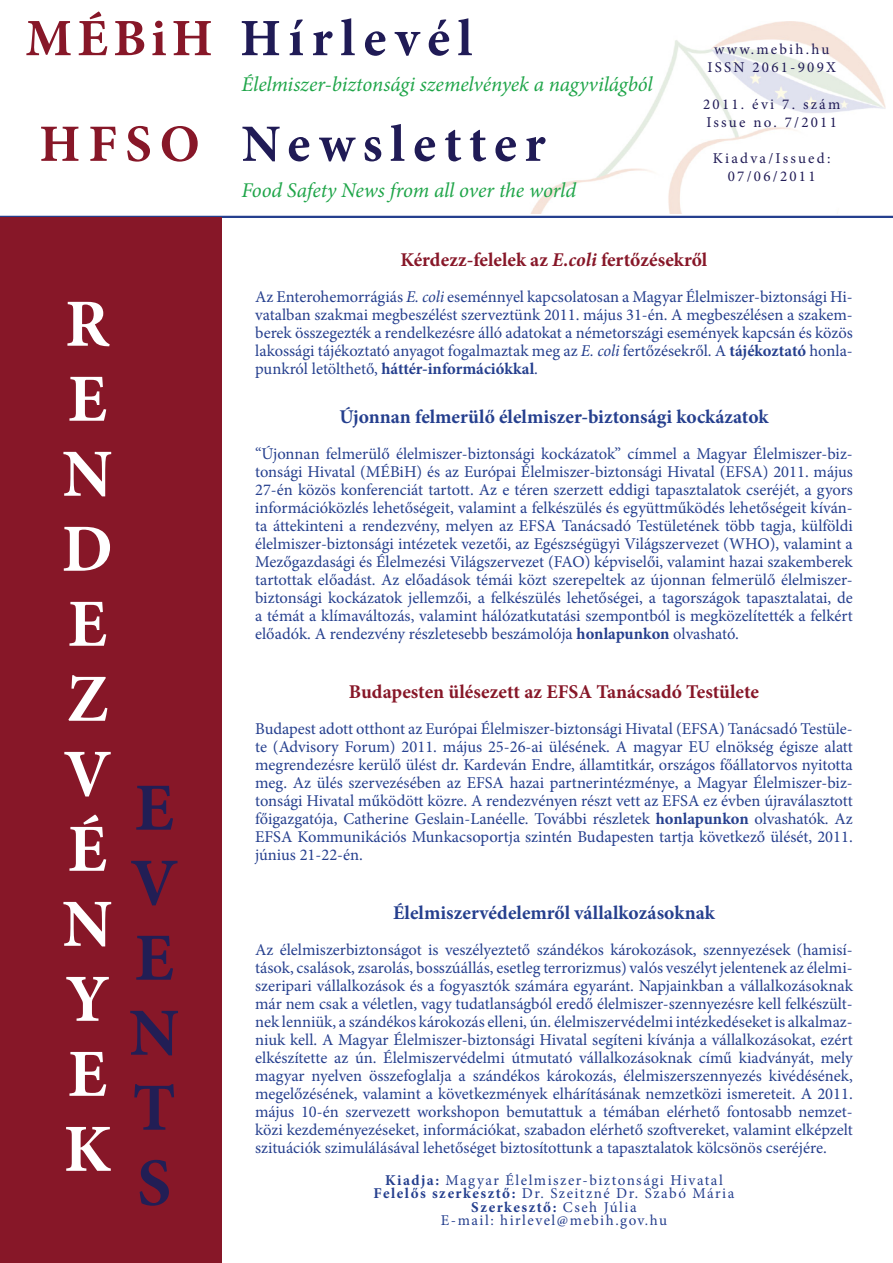
<style>
.page{position:relative;width:893px;height:1263px;background:#fff}
.page>*{position:absolute;margin:0;border:0;box-sizing:border-box;transform-origin:0 0}
.t1{font:700 67.5px/75px "Minion Pro";color:#fff;text-align:justify}
.t2{font:700 67.5px "Minion Pro";color:#221e55}
.t3{font:700 52.5px "Minion Pro";letter-spacing:.145em;color:#201b56}
.t4{font:italic 21px "Minion Pro";letter-spacing:-.005em;color:#1fa549}
.t5{font:700 19.5px "Minion Pro";color:#253f8e}
.t6{font:700 19.5px "Minion Pro";color:#871728}
.t7{font:16.5px/18px "Minion Pro";color:#253f8e;text-align:justify}
.t8{font:15px "Minion Pro";letter-spacing:.1em;color:#253f8e}
.t9{font:15px/18px "Minion Pro";letter-spacing:.15em;color:#201b56;text-align:center}
.t10{font:700 15px "Minion Pro";letter-spacing:.1em;color:#253f8e}
.s1{color:#871728}
.s2{font-style:italic}
.s3{font-weight:700}
.s4{font-weight:400}
</style>
<div class="page">
<hr style="left:0;top:216px;width:893px;height:2px;background:#253f8e">
<img style="left:530px;top:21px;width:356px;height:193px">
<div style="left:0;top:218px;width:221px;height:1045px;background:#871728"></div>
<p class="t3" style="left:26px;top:1px;width:448px"><span class="s1">MÉBiH</span> Hírlevél</p>
<p class="t4" style="left:242px;top:70px;width:413px">Élelmiszer-biztonsági szemelvények a nagyvilágból</p>
<p class="t3" style="left:39px;top:107px;width:508px"><span class="s1">HFSO</span> Newsletter</p>
<p class="t4" style="left:242px;top:176px;width:336px">Food Safety News from all over the world</p>
<p class="t9" style="left:714px;top:41px;width:117px">www.mebih.hu</p>
<p class="t9" style="left:707px;top:59px;width:130px">ISSN 2061-909X</p>
<p class="t9" style="left:703px;top:95px;width:139px">2011. évi 7. szám</p>
<p class="t9" style="left:707px;top:113px;width:132px">Issue no. 7/2011</p>
<p class="t9" style="left:713px;top:149px;width:119px">Kiadva/Issued:<br>07/06/2011</p>
<p class="t1" style="left:65px;top:286px;width:46px">R</p>
<p class="t1" style="left:62px;top:361px;width:53px">E N D E Z V É N Y E K</p>
<p class="t2" style="left:135px;top:760px;width:41px">E</p>
<p class="t2" style="left:130px;top:835px;width:49px">V</p>
<p class="t2" style="left:135px;top:910px;width:41px">E</p>
<p class="t2" style="left:129px;top:985px;width:51px">N</p>
<p class="t2" style="left:133px;top:1060px;width:45px">T</p>
<p class="t2" style="left:137px;top:1135px;width:36px">S</p>
<p class="t6" style="left:401px;top:246px;width:308px">Kérdezz-felelek az <span class="s2">E.coli</span> fertőzésekről</p>
<p class="t7" style="left:255px;top:288px;width:599px">Az Enterohemorrágiás <span class="s2">E. coli</span> eseménnyel kapcsolatosan a Magyar Élelmiszer-biztonsági Hi&shy;vatalban szakmai megbeszélést szerveztünk 2011. május 31-én. A megbeszélésen a szakem&shy;berek összegezték a rendelkezésre álló adatokat a németországi események kapcsán és közös lakossági tájékoztató anyagot fogalmaztak meg az <span class="s2">E. coli</span> fertőzésekről. A <span class="s3">tájékoztató</span> honla&shy;punkról letölthető, <span class="s3">háttér-információkkal</span>.</p>
<p class="t5" style="left:339px;top:403px;width:431px">Újonnan felmerülő élelmiszer-biztonsági kockázatok</p>
<p class="t7" style="left:255px;top:445px;width:599px">“Újonnan felmerülő élelmiszer-biztonsági kockázatok” címmel a Magyar Élelmiszer-biz&shy;tonsági Hivatal (MÉBiH) és az Európai Élelmiszer-biztonsági Hivatal (EFSA) 2011. május 27-én közös konferenciát tartott. Az e téren szerzett eddigi tapasztalatok cseréjét, a gyors információközlés lehetőségeit, valamint a felkészülés és együttműködés lehetőségeit kíván&shy;ta áttekinteni a rendezvény, melyen az EFSA Tanácsadó Testületének több tagja, külföldi élelmiszer-biztonsági intézetek vezetői, az Egészségügyi Világszervezet (WHO), valamint a Mezőgazdasági és Élelmezési Világszervezet (FAO) képviselői, valamint hazai szakemberek tartottak előadást. Az előadások témái közt szerepeltek az újonnan felmerülő élelmiszer&shy;biztonsági kockázatok jellemzői, a felkészülés lehetőségei, a tagországok tapasztalatai, de a témát a klímaváltozás, valamint hálózatkutatási szempontból is megközelítették a felkért előadók. A rendezvény részletesebb beszámolója <span class="s3">honlapunkon</span> olvasható.</p>
<p class="t6" style="left:349px;top:678px;width:412px">Budapesten ülésezett az EFSA Tanácsadó Testülete</p>
<p class="t7" style="left:255px;top:720px;width:599px">Budapest adott otthont az Európai Élelmiszer-biztonsági Hivatal (EFSA) Tanácsadó Testüle&shy;te (Advisory Forum) 2011. május 25-26-ai ülésének. A magyar EU elnökség égisze alatt megrendezésre kerülő ülést dr. Kardeván Endre, államtitkár, országos főállatorvos nyitotta meg. Az ülés szervezésében az EFSA hazai partnerintézménye, a Magyar Élelmiszer-biz&shy;tonsági Hivatal működött közre. A rendezvényen részt vett az EFSA ez évben újraválasztott főigazgatója, Catherine Geslain-Lanéelle. További részletek <span class="s3">honlapunkon</span> olvashatók. Az EFSA Kommunikációs Munkacsoportja szintén Budapesten tartja következő ülését, 2011. június 21-22-én.</p>
<p class="t5" style="left:393px;top:899px;width:323px">Élelmiszervédelemről vállalkozásoknak</p>
<p class="t7" style="left:255px;top:941px;width:599px">Az élelmiszerbiztonságot is veszélyeztető szándékos károkozások, szennyezések (hamisí&shy;tások, csalások, zsarolás, bosszúállás, esetleg terrorizmus) valós veszélyt jelentenek az élelmi&shy;szeripari vállalkozások és a fogyasztók számára egyaránt. Napjainkban a vállalkozásoknak már nem csak a véletlen, vagy tudatlanságból eredő élelmiszer-szennyezésre kell felkészült&shy;nek lenniük, a szándékos károkozás elleni, ún. élelmiszervédelmi intézkedéseket is alkalmaz&shy;niuk kell. A Magyar Élelmiszer-biztonsági Hivatal segíteni kívánja a vállalkozásokat, ezért elkészítette az ún. Élelmiszervédelmi útmutató vállalkozásoknak című kiadványát, mely magyar nyelven összefoglalja a szándékos károkozás, élelmiszerszennyezés kivédésének, megelőzésének, valamint a következmények elhárításának nemzetközi ismereteit. A 2011. május 10-én szervezett workshopon bemutattuk a témában elérhető fontosabb nemzet&shy;közi kezdeményezéseket, információkat, szabadon elérhető szoftvereket, valamint elképzelt szituációk szimulálásával lehetőséget biztosítottunk a tapasztalatok kölcsönös cseréjére.</p>
<p class="t8" style="left:385px;top:1170px;width:339px"><span class="s3">Kiadja:</span> Magyar Élelmiszer-biztonsági Hivatal</p>
<p class="t8" style="left:374px;top:1183px;width:362px"><span class="s3">Felelős szerkesztő:</span> Dr. Szeitzné Dr. Szabó Mária</p>
<p class="t10" style="left:471px;top:1196px;width:167px">Szerkesztő: <span class="s4">Cseh Júlia</span></p>
<p class="t8" style="left:441px;top:1210px;width:228px">E-mail: hirlevel@mebih.gov.hu</p>
</div>
